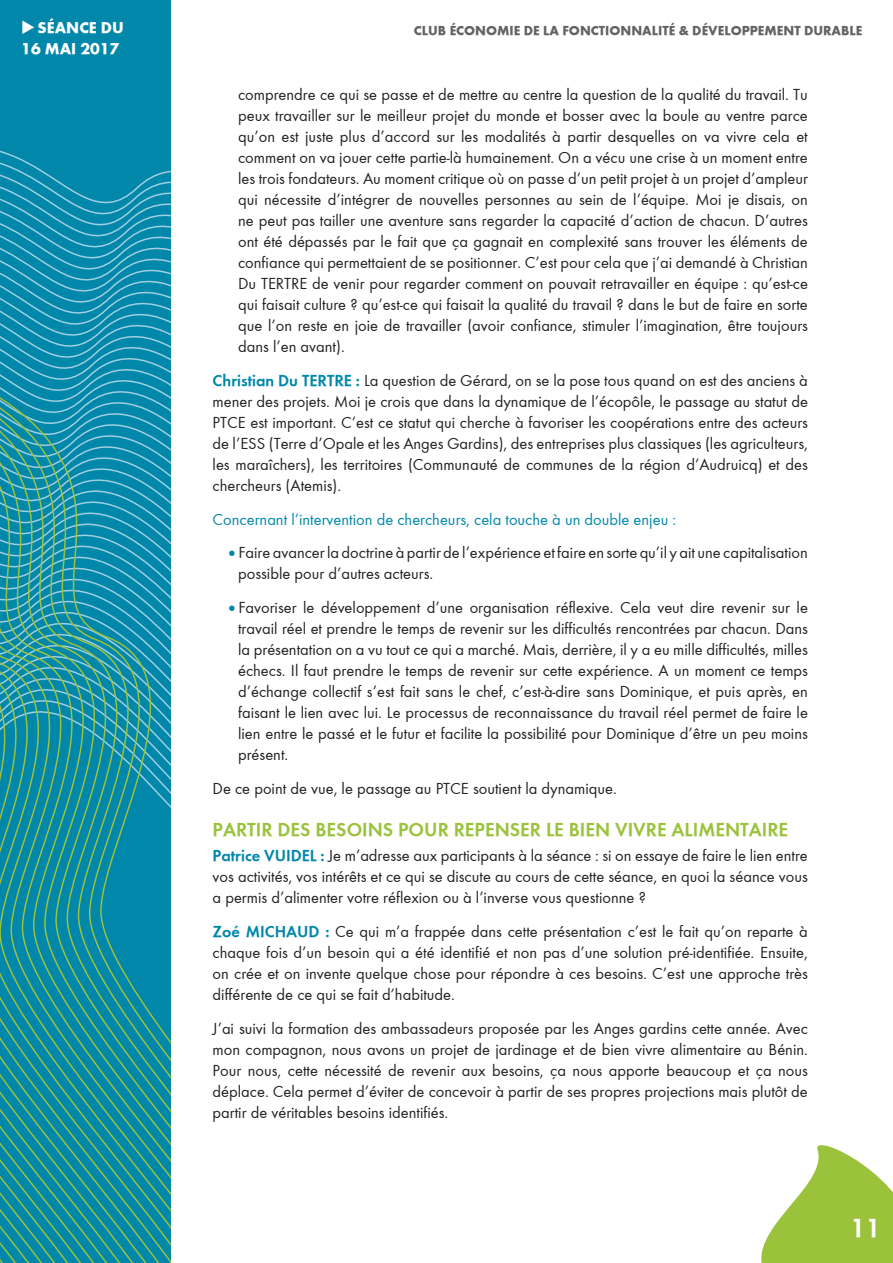
<style>
.page{position:relative;width:893px;height:1263px;background:#fff}
.page>*{position:absolute;margin:0;border:0;box-sizing:border-box;transform-origin:0 0}
.t1{font:700 27px "Function";color:#fff}
.t2{font:700 19.5px "Function";color:#9ac23b}
.t3{font:16.5px/21px "Function";color:#231f20;text-align:justify}
.t4{font:16.5px "Function";color:#0087aa}
.t5{font:16.2px "Function LH Heavy";color:#fff}
.t6{font:13.5px "Function LH Heavy";color:#636366}
.s1{font-weight:700;color:#0087aa}
.s2{font-size:19.5px;color:#0087aa}
</style>
<div class="page">
<svg style="left:761px;top:1145px;width:132px;height:118px"></svg>
<svg style="left:0;top:0;width:170px;height:1263px;background:#1590a5"></svg>
<p class="t5" style="left:21px;top:18px;width:104px">◆SÉANCE DU</p>
<p class="t6" style="left:414px;top:22px;width:450px">CLUB ÉCONOMIE DE LA FONCTIONNALITÉ &amp; DÉVELOPPEMENT DURABLE</p>
<p class="t5" style="left:21px;top:39px;width:100px">16 MAI 2017</p>
<p class="t3" style="left:238px;top:84px;width:571px">comprendre ce qui se passe et de mettre au centre la question de la qualité du travail. Tu peux travailler sur le meilleur projet du monde et bosser avec la boule au ventre parce qu’on est juste plus d’accord sur les modalités à partir desquelles on va vivre cela et comment on va jouer cette partie-là humainement. On a vécu une crise à un moment entre les trois fondateurs. Au moment critique où on passe d’un petit projet à un projet d’ampleur qui nécessite d’intégrer de nouvelles personnes au sein de l’équipe. Moi je disais, on ne peut pas tailler une aventure sans regarder la capacité d’action de chacun. D’autres ont été dépassés par le fait que ça gagnait en complexité sans trouver les éléments de confiance qui permettaient de se positionner. C’est pour cela que j’ai demandé à Christian Du TERTRE de venir pour regarder comment on pouvait retravailler en équipe : qu’est-ce qui faisait culture ? qu’est-ce qui faisait la qualité du travail ? dans le but de faire en sorte que l’on reste en joie de travailler (avoir confiance, stimuler l’imagination, être toujours dans l’en avant).</p>
<p class="t3" style="left:213px;top:370px;width:597px"><span class="s1">Christian Du TERTRE :</span> La question de Gérard, on se la pose tous quand on est des anciens à mener des projets. Moi je crois que dans la dynamique de l’écopôle, le passage au statut de PTCE est important. C’est ce statut qui cherche à favoriser les coopérations entre des acteurs de l’ESS (Terre d’Opale et les Anges Gardins), des entreprises plus classiques (les agriculteurs, les maraîchers), les territoires (Communauté de communes de la région d’Audruicq) et des chercheurs (Atemis).</p>
<p class="t4" style="left:213px;top:510px;width:465px">Concernant l’intervention de chercheurs, cela touche à un double enjeu :</p>
<p class="t3" style="left:238px;top:542px;width:571px;text-indent:-13px"><span class="s2">•</span>Faire avancer la doctrine à partir de l’expérience et faire en sorte qu’il y ait une capitalisation possible pour d’autres acteurs.</p>
<p class="t3" style="left:238px;top:597px;width:571px;text-indent:-13px"><span class="s2">•</span>Favoriser le développement d’une organisation réflexive. Cela veut dire revenir sur le travail réel et prendre le temps de revenir sur les difficultés rencontrées par chacun. Dans la présentation on a vu tout ce qui a marché. Mais, derrière, il y a eu mille difficultés, milles échecs. Il faut prendre le temps de revenir sur cette expérience. A un moment ce temps d’échange collectif s’est fait sans le chef, c’est-à-dire sans Dominique, et puis après, en faisant le lien avec lui. Le processus de reconnaissance du travail réel permet de faire le lien entre le passé et le futur et facilite la possibilité pour Dominique d’être un peu moins présent.</p>
<p class="t3" style="left:213px;top:778px;width:406px">De ce point de vue, le passage au PTCE soutient la dynamique.</p>
<p class="t2" style="left:213px;top:818px;width:577px">PARTIR DES BESOINS POUR REPENSER LE BIEN VIVRE ALIMENTAIRE</p>
<p class="t3" style="left:213px;top:845px;width:597px"><span class="s1">Patrice VUIDEL :</span> Je m’adresse aux participants à la séance : si on essaye de faire le lien entre vos activités, vos intérêts et ce qui se discute au cours de cette séance, en quoi la séance vous a permis d’alimenter votre réflexion ou à l’inverse vous questionne ?</p>
<p class="t3" style="left:213px;top:921px;width:597px"><span class="s1">Zoé MICHAUD :</span> Ce qui m’a frappée dans cette présentation c’est le fait qu’on reparte à chaque fois d’un besoin qui a été identifié et non pas d’une solution pré-identifiée. Ensuite, on crée et on invente quelque chose pour répondre à ces besoins. C’est une approche très différente de ce qui se fait d’habitude.</p>
<p class="t3" style="left:213px;top:1018px;width:597px">J’ai suivi la formation des ambassadeurs proposée par les Anges gardins cette année. Avec mon compagnon, nous avons un projet de jardinage et de bien vivre alimentaire au Bénin.<br>Pour nous, cette nécessité de revenir aux besoins, ça nous apporte beaucoup et ça nous déplace. Cela permet d’éviter de concevoir à partir de ses propres projections mais plutôt de partir de véritables besoins identifiés.</p>
<p class="t1" style="left:850px;top:1212px;width:32px">11</p>
</div>
